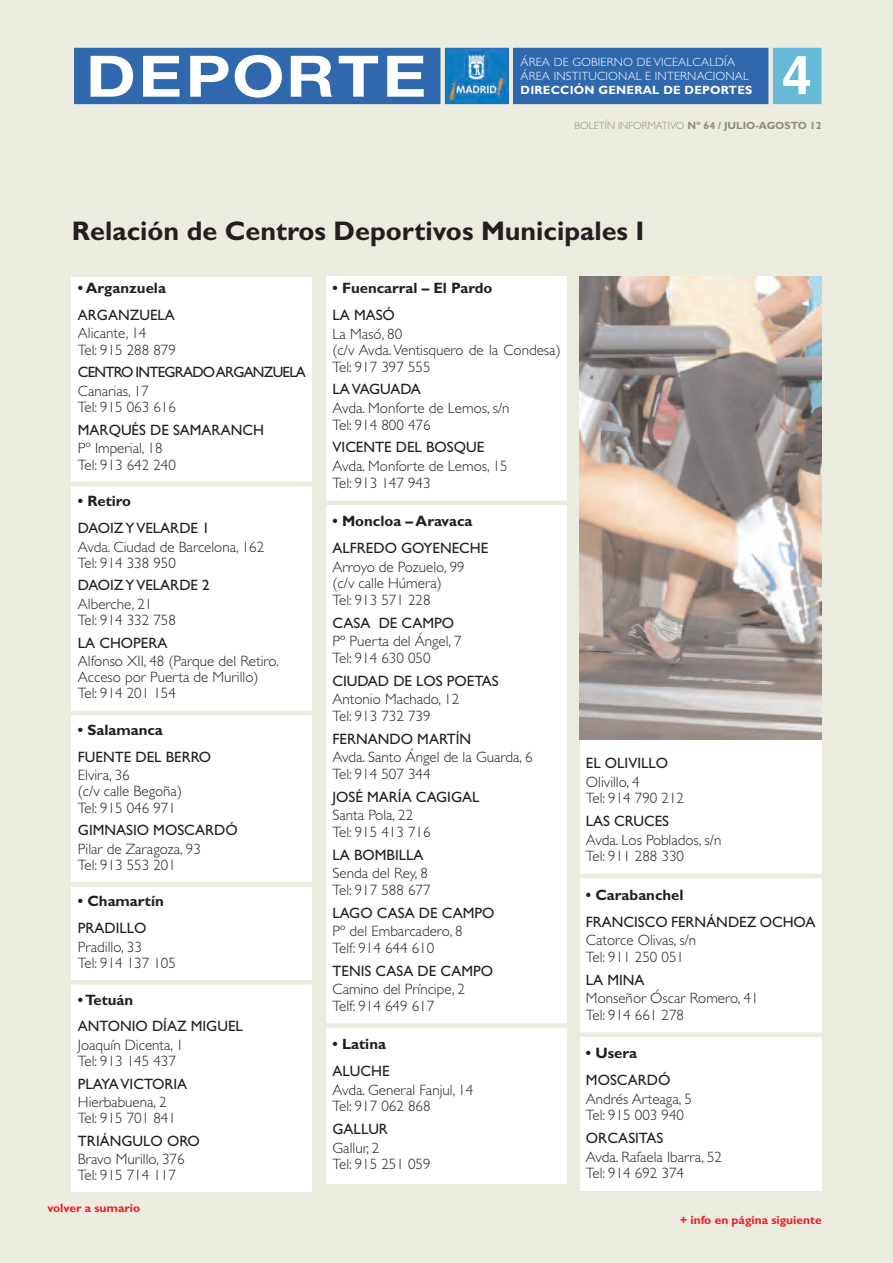
<style>
.page{position:relative;width:893px;height:1263px;background:#ecebdf}
.page>*{position:absolute;margin:0;border:0;box-sizing:border-box;transform-origin:0 0}
.t1{font:700 54px "Helvetica";color:#fff}
.t2{font:700 27px "Gill Sans";color:#231f20}
.t3{font:300 15px/16.5px "Gill Sans";color:#231f20}
.t4{font:15px "Gill Sans";color:#231f20}
.t5{font:700 15px "Gill Sans";color:#231f20}
.t6{font:15px "Gill Sans";letter-spacing:-.05em;color:#231f20}
.t7{font:15px "Gill Sans";letter-spacing:-.025em;color:#231f20}
.t8{font:300 12px/14.4px "Gill Sans";color:#fff}
.t9{font:700 12px "Gill Sans";color:#ee1d23}
.t10{font:700 12px "Gill Sans";color:#fff}
.t11{font:700 10.5px "Gill Sans";color:#8f8e80}
.s1{font-weight:300}
</style>
<div class="page">
<img style="left:447px;top:50px;width:60px;height:52px">
<div style="left:445px;top:48px;width:64px;height:56px;border:1px solid #3068ae"></div>
<div style="left:514px;top:48px;width:254px;height:56px;background:#3068ae"></div>
<div style="left:773px;top:48px;width:48px;height:56px;background:#66bad7"></div>
<div style="left:75px;top:48px;width:365px;height:56px;background:#3068ae"></div>
<svg style="left:91px;top:56px;width:42px;height:41px"></svg>
<svg style="left:143px;top:56px;width:37px;height:41px"></svg>
<svg style="left:190px;top:56px;width:39px;height:41px"></svg>
<svg style="left:235px;top:55px;width:47px;height:43px"></svg>
<svg style="left:291px;top:56px;width:41px;height:41px"></svg>
<svg style="left:339px;top:56px;width:39px;height:41px"></svg>
<svg style="left:387px;top:56px;width:37px;height:41px"></svg>
<div style="left:72px;top:277px;width:240px;height:914px;background:#fff"></div>
<div style="left:327px;top:277px;width:240px;height:907px;background:#fff"></div>
<div style="left:580px;top:277px;width:241px;height:914px;background:#fff"></div>
<hr style="left:65px;top:482px;width:254px;height:4px;background:#ecebdf">
<hr style="left:65px;top:711px;width:254px;height:4px;background:#ecebdf">
<div style="left:65px;top:882px;width:254px;height:5px;background:#ecebdf"></div>
<hr style="left:65px;top:980px;width:254px;height:4px;background:#ecebdf">
<div style="left:320px;top:500px;width:254px;height:5px;background:#ecebdf"></div>
<div style="left:320px;top:1023px;width:254px;height:5px;background:#ecebdf"></div>
<hr style="left:574px;top:874px;width:254px;height:4px;background:#ecebdf">
<div style="left:575px;top:1032px;width:254px;height:5px;background:#ecebdf"></div>
<img style="left:580px;top:277px;width:241px;height:463px">
<p class="t8" style="left:521px;top:55px;width:230px">ÁREA DE GOBIERNO DE VICEALCALDÍA<br>ÁREA INSTITUCIONAL E INTERNACIONAL</p>
<p class="t10" style="left:521px;top:86px;width:233px">DIRECCIÓN GENERAL DE DEPORTES</p>
<h1 class="t1" style="left:782px;top:53px;width:32px">4</h1>
<p class="t11" style="left:574px;top:122px;width:249px"><span class="s1">BOLETÍN INFORMATIVO</span> Nº 64 / JULIO-AGOSTO 12</p>
<h2 class="t2" style="left:72px;top:221px;width:574px">Relación de Centros Deportivos Municipales I</h2>
<p class="t5" style="left:78px;top:282px;width:90px">• Arganzuela</p>
<p class="t4" style="left:78px;top:309px;width:99px">ARGANZUELA</p>
<p class="t3" style="left:78px;top:326px;width:100px">Alicante, 14<br>Tel: 915 288 879</p>
<p class="t6" style="left:78px;top:367px;width:230px">CENTRO INTEGRADO ARGANZUELA</p>
<p class="t3" style="left:78px;top:384px;width:100px">Canarias, 17<br>Tel: 915 063 616</p>
<p class="t4" style="left:78px;top:424px;width:188px">MARQUÉS DE SAMARANCH</p>
<p class="t3" style="left:78px;top:442px;width:100px">Pº Imperial, 18<br>Tel: 913 642 240</p>
<p class="t5" style="left:78px;top:496px;width:55px">• Retiro</p>
<p class="t4" style="left:78px;top:523px;width:133px">DAOIZ Y VELARDE 1</p>
<p class="t3" style="left:78px;top:540px;width:188px">Avda. Ciudad de Barcelona, 162<br>Tel: 914 338 950</p>
<p class="t4" style="left:78px;top:580px;width:133px">DAOIZ Y VELARDE 2</p>
<p class="t3" style="left:78px;top:597px;width:100px">Alberche, 21<br>Tel: 914 332 758</p>
<p class="t4" style="left:78px;top:637px;width:91px">LA CHOPERA</p>
<p class="t3" style="left:78px;top:654px;width:203px">Alfonso XII, 48 (Parque del Retiro.<br>Acceso por Puerta de Murillo)<br>Tel: 914 201 154</p>
<p class="t5" style="left:78px;top:724px;width:87px">• Salamanca</p>
<p class="t4" style="left:78px;top:751px;width:135px">FUENTE DEL BERRO</p>
<p class="t3" style="left:78px;top:768px;width:106px">Elvira, 36<br>(c/v calle Begoña)<br>Tel: 915 046 971</p>
<p class="t4" style="left:78px;top:824px;width:161px">GIMNASIO MOSCARDÓ</p>
<p class="t3" style="left:78px;top:842px;width:124px">Pilar de Zaragoza, 93<br>Tel: 913 553 201</p>
<p class="t5" style="left:78px;top:896px;width:87px">• Chamartín</p>
<p class="t4" style="left:78px;top:922px;width:70px">PRADILLO</p>
<p class="t3" style="left:78px;top:940px;width:100px">Pradillo, 33<br>Tel: 914 137 105</p>
<p class="t5" style="left:78px;top:994px;width:57px">• Tetuán</p>
<p class="t4" style="left:78px;top:1021px;width:166px">ANTONIO DÍAZ MIGUEL</p>
<p class="t3" style="left:78px;top:1038px;width:107px">Joaquín Dicenta, 1<br>Tel: 913 145 437</p>
<p class="t4" style="left:78px;top:1078px;width:111px">PLAYA VICTORIA</p>
<p class="t3" style="left:78px;top:1095px;width:100px">Hierbabuena, 2<br>Tel: 915 701 841</p>
<p class="t4" style="left:78px;top:1135px;width:123px">TRIÁNGULO ORO</p>
<p class="t3" style="left:78px;top:1152px;width:108px">Bravo Murillo, 376<br>Tel: 915 714 117</p>
<p class="t5" style="left:333px;top:282px;width:162px">• Fuencarral – El Pardo</p>
<p class="t4" style="left:333px;top:309px;width:64px">LA MASÓ</p>
<p class="t3" style="left:333px;top:327px;width:230px">La Masó, 80<br>(c/v Avda. Ventisquero de la Condesa)<br>Tel: 917 397 555</p>
<p class="t7" style="left:333px;top:384px;width:90px">LA VAGUADA</p>
<p class="t3" style="left:333px;top:401px;width:179px">Avda. Monforte de Lemos, s/n<br>Tel: 914 800 476</p>
<p class="t4" style="left:333px;top:442px;width:153px">VICENTE DEL BOSQUE</p>
<p class="t3" style="left:333px;top:459px;width:177px">Avda. Monforte de Lemos, 15<br>Tel: 913 147 943</p>
<p class="t5" style="left:333px;top:515px;width:141px">• Moncloa – Aravaca</p>
<p class="t4" style="left:333px;top:542px;width:157px">ALFREDO GOYENECHE</p>
<p class="t3" style="left:333px;top:560px;width:134px">Arroyo de Pozuelo, 99 (c/v calle Húmera)<br>Tel: 913 571 228</p>
<p class="t4" style="left:333px;top:617px;width:123px">CASA DE CAMPO</p>
<p class="t3" style="left:333px;top:634px;width:131px">Pº Puerta del Ángel, 7<br>Tel: 914 630 050</p>
<p class="t4" style="left:333px;top:675px;width:168px">CIUDAD DE LOS POETAS</p>
<p class="t3" style="left:333px;top:692px;width:128px">Antonio Machado, 12<br>Tel: 913 732 739</p>
<p class="t4" style="left:333px;top:733px;width:140px">FERNANDO MARTÍN</p>
<p class="t3" style="left:333px;top:750px;width:202px">Avda. Santo Ángel de la Guarda, 6<br>Tel: 914 507 344</p>
<p class="t4" style="left:333px;top:791px;width:148px">JOSÉ MARÍA CAGIGAL</p>
<p class="t3" style="left:333px;top:808px;width:100px">Santa Pola, 22<br>Tel: 915 413 716</p>
<p class="t4" style="left:333px;top:849px;width:92px">LA BOMBILLA</p>
<p class="t3" style="left:333px;top:866px;width:100px">Senda del Rey, 8<br>Tel: 917 588 677</p>
<p class="t4" style="left:333px;top:907px;width:163px">LAGO CASA DE CAMPO</p>
<p class="t3" style="left:333px;top:924px;width:132px">Pº del Embarcadero, 8<br>Telf: 914 644 610</p>
<p class="t4" style="left:333px;top:965px;width:162px">TENIS CASA DE CAMPO</p>
<p class="t3" style="left:333px;top:982px;width:134px">Camino del Príncipe, 2<br>Telf: 914 649 617</p>
<p class="t5" style="left:333px;top:1038px;width:55px">• Latina</p>
<p class="t4" style="left:333px;top:1065px;width:58px">ALUCHE</p>
<p class="t3" style="left:333px;top:1083px;width:142px">Avda. General Fanjul, 14<br>Tel: 917 062 868</p>
<p class="t4" style="left:333px;top:1123px;width:57px">GALLUR</p>
<p class="t3" style="left:333px;top:1141px;width:100px">Gallur, 2<br>Tel: 915 251 059</p>
<p class="t4" style="left:586px;top:757px;width:84px">EL OLIVILLO</p>
<p class="t3" style="left:586px;top:775px;width:100px">Olivillo, 4<br>Tel: 914 790 212</p>
<p class="t4" style="left:586px;top:815px;width:85px">LAS CRUCES</p>
<p class="t3" style="left:586px;top:833px;width:137px">Avda. Los Poblados, s/n<br>Tel: 911 288 330</p>
<p class="t5" style="left:586px;top:889px;width:99px">• Carabanchel</p>
<p class="t4" style="left:586px;top:916px;width:231px">FRANCISCO FERNÁNDEZ OCHOA</p>
<p class="t3" style="left:586px;top:933px;width:112px">Catorce Olivas, s/n<br>Tel: 911 250 051</p>
<p class="t4" style="left:586px;top:974px;width:60px">LA MINA</p>
<p class="t3" style="left:586px;top:991px;width:174px">Monseñor Óscar Romero, 41<br>Tel: 914 661 278</p>
<p class="t5" style="left:586px;top:1047px;width:53px">• Usera</p>
<p class="t4" style="left:586px;top:1074px;width:86px">MOSCARDÓ</p>
<p class="t3" style="left:586px;top:1092px;width:107px">Andrés Arteaga, 5<br>Tel: 915 003 940</p>
<p class="t4" style="left:586px;top:1132px;width:79px">ORCASITAS</p>
<p class="t3" style="left:586px;top:1150px;width:138px">Avda. Rafaela Ibarra, 52<br>Tel: 914 692 374</p>
<p class="t9" style="left:680px;top:1215px;width:143px">+ info en página siguiente</p>
<p class="t9" style="left:47px;top:1203px;width:94px">volver a sumario</p>
</div>
